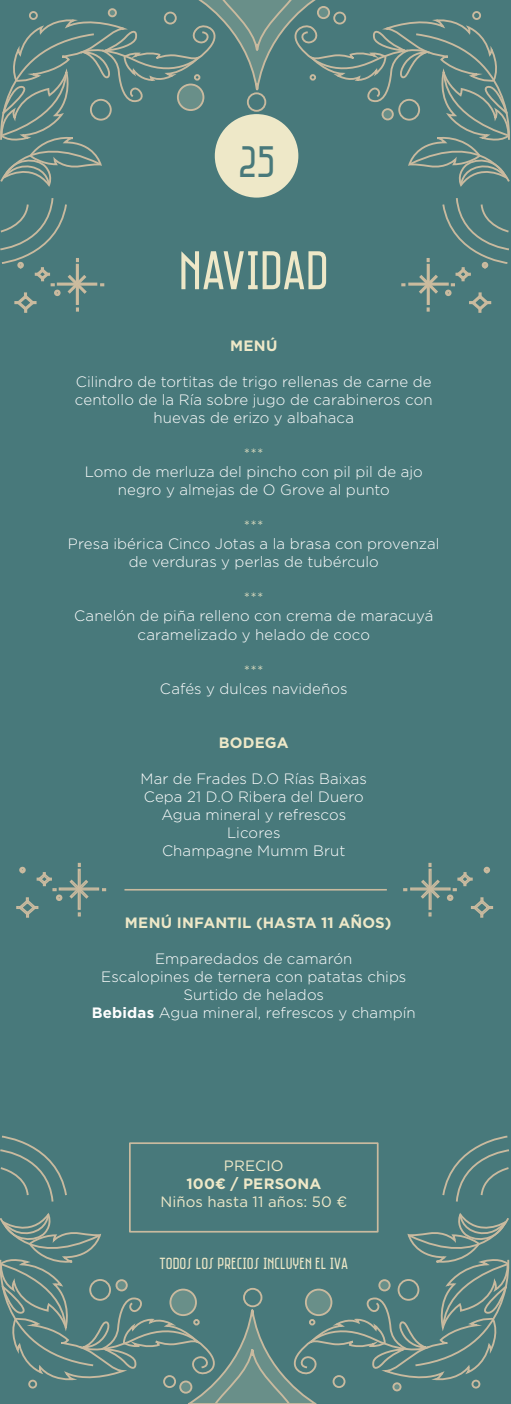
<style>
.page{position:relative;width:511px;height:1404px;background:#fff}
.page>*{position:absolute;margin:0;border:0;box-sizing:border-box;transform-origin:0 0}
.t1{font:55.5px "Saniretro";color:#eee8c8}
.t2{font:45px "Saniretro";color:#48797b}
.t3{font:16.5px "Saniretro";color:#eee8c8}
.t4{font:300 15px/18px "Gotham";letter-spacing:.005em;color:#fff;text-align:center}
.t5{font:700 15px "Gotham";letter-spacing:.01em;color:#eee8c8}
.t6{font:15px "Gotham";letter-spacing:.01em;color:#eee8c8}
.t7{font:300 15px "Gotham";color:#eee8c8}
.s1{font-weight:700}
</style>
<div class="page">
<div style="left:0;top:0;width:510px;height:1403px;background:#48797b"></div>
<div style="left:129px;top:1142px;width:249px;height:90px;border:2px solid #c9ba9f"></div>
<svg style="left:0;top:0;width:510px;height:187px"></svg>
<svg style="left:0;top:1212px;width:510px;height:191px"></svg>
<svg style="left:442px;top:1135px;width:67px;height:67px"></svg>
<svg style="left:0;top:1135px;width:67px;height:67px"></svg>
<div style="left:408px;top:282px;width:40px;height:3px;border:1px solid #c9ba9f"></div>
<svg style="left:401px;top:283px;width:4px;height:3px"></svg>
<svg style="left:417px;top:198px;width:92px;height:115px"></svg>
<div style="left:57px;top:282px;width:40px;height:3px;border:1px solid #c9ba9f"></div>
<svg style="left:100px;top:283px;width:4px;height:3px"></svg>
<svg style="left:0;top:198px;width:88px;height:115px"></svg>
<div style="left:428px;top:868px;width:3px;height:41px;border:1px solid #c9ba9f"></div>
<div style="left:410px;top:887px;width:40px;height:3px;border:1px solid #c9ba9f"></div>
<svg style="left:419px;top:878px;width:21px;height:21px"></svg>
<svg style="left:428px;top:862px;width:3px;height:5px"></svg>
<svg style="left:428px;top:912px;width:3px;height:4px"></svg>
<svg style="left:403px;top:888px;width:4px;height:3px"></svg>
<svg style="left:446px;top:866px;width:46px;height:51px"></svg>
<div style="left:59px;top:887px;width:40px;height:3px;border:1px solid #c9ba9f"></div>
<svg style="left:102px;top:888px;width:4px;height:3px"></svg>
<svg style="left:16px;top:862px;width:74px;height:55px"></svg>
<hr style="left:124px;top:888px;width:262px;height:2px;background:#c9ba9f">
<div style="left:214px;top:114px;width:84px;height:83px;background:#eee8c8;border-radius:50%"></div>
<h2 class="t2" style="left:238px;top:135px;width:39px">25</h2>
<h1 class="t1" style="left:178px;top:238px;width:151px">NAVIDAD</h1>
<p class="t5" style="left:230px;top:336px;width:49px">MENÚ</p>
<p class="t4" style="left:75px;top:372px;width:359px">Cilindro de tortitas de trigo rellenas de carne de centollo de la Ría sobre jugo de carabineros con huevas de erizo y albahaca</p>
<p class="t7" style="left:244px;top:444px;width:21px">***</p>
<p class="t4" style="left:85px;top:462px;width:339px">Lomo de merluza del pincho con pil pil de ajo negro y almejas de O Grove al punto</p>
<p class="t7" style="left:244px;top:516px;width:21px">***</p>
<p class="t4" style="left:68px;top:534px;width:373px">Presa ibérica Cinco Jotas a la brasa con provenzal de verduras y perlas de tubérculo</p>
<p class="t7" style="left:244px;top:588px;width:21px">***</p>
<p class="t4" style="left:74px;top:606px;width:360px">Canelón de piña relleno con crema de maracuyá caramelizado y helado de coco</p>
<p class="t7" style="left:244px;top:660px;width:21px">***</p>
<p class="t4" style="left:160px;top:678px;width:189px">Cafés y dulces navideños</p>
<p class="t5" style="left:219px;top:732px;width:71px">BODEGA</p>
<p class="t4" style="left:140px;top:768px;width:228px">Mar de Frades D.O Rías Baixas<br>Cepa 21 D.O Ribera del Duero<br>Agua mineral y refrescos<br>Licores<br>Champagne Mumm Brut</p>
<p class="t5" style="left:125px;top:912px;width:268px">MENÚ INFANTIL (HASTA 11 AÑOS)</p>
<p class="t4" style="left:92px;top:948px;width:325px">Emparedados de camarón<br>Escalopines de ternera con patatas chips<br>Surtido de helados<br><span class="s1">Bebidas</span> Agua mineral, refrescos y champín</p>
<p class="t6" style="left:224px;top:1155px;width:61px">PRECIO</p>
<p class="t5" style="left:186px;top:1173px;width:136px">100€ / PERSONA</p>
<p class="t6" style="left:160px;top:1191px;width:188px">Niños hasta 11 años: 50 €</p>
<p class="t3" style="left:159px;top:1253px;width:191px">TODOS LOS PRECIOS INCLUYEN EL IVA</p>
</div>
